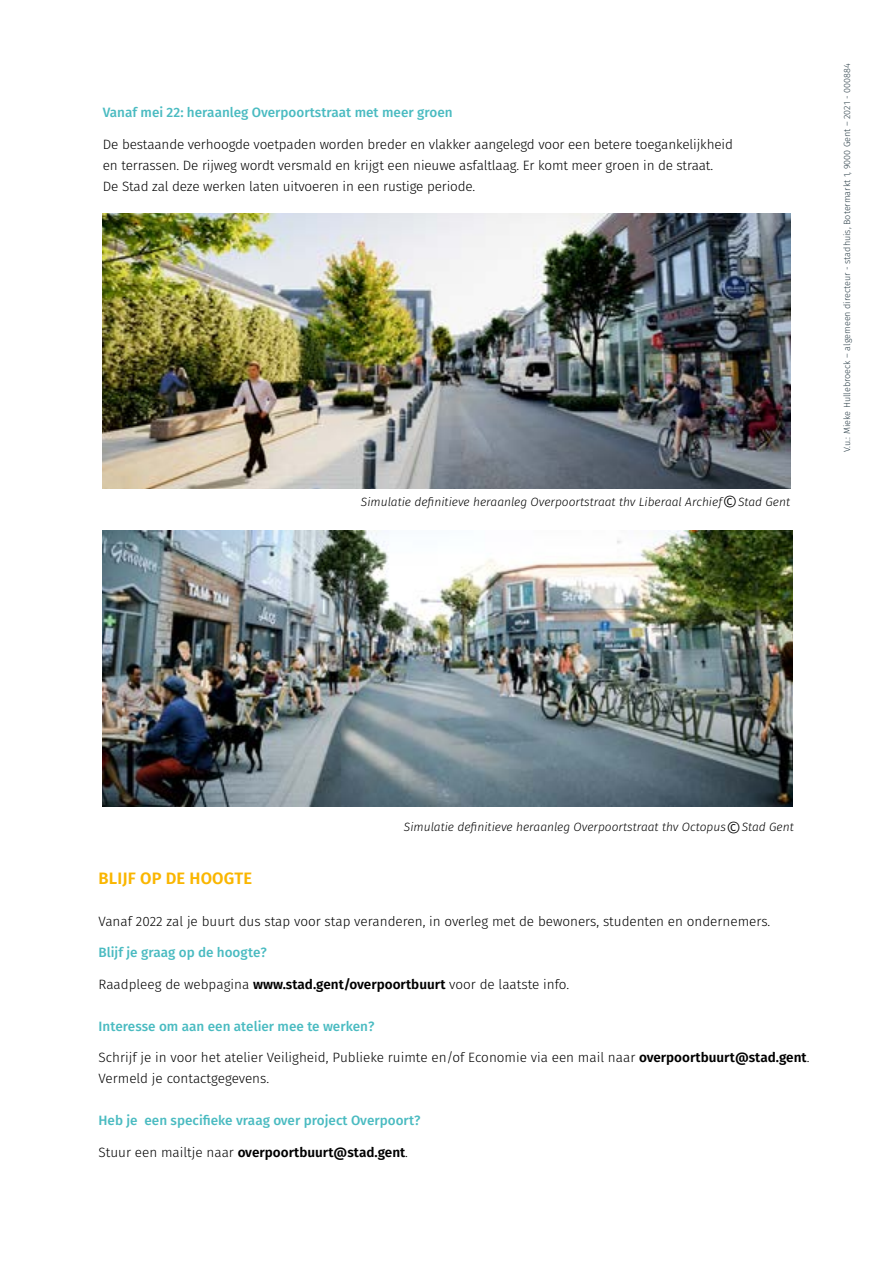
<style>
.page{position:relative;width:893px;height:1263px;background:#fff}
.page>*{position:absolute;margin:0;border:0;box-sizing:border-box;transform-origin:0 0}
.t1{font:600 16.5px "Fira Sans";letter-spacing:.01em;color:#fab600}
.t2{font:300 13.5px/21px "Fira Sans";letter-spacing:-.01em;color:#000}
.t3{font:500 13.5px "Fira Sans";color:#4abbc1}
.t4{font:600 13.5px "Fira Sans";color:#000}
.t5{font:italic 300 12px "Fira Sans";color:#000}
.t6{font:300 9px "Fira Sans";color:#2c3f48}
.s1{font-size:19.5px}
.s2{font-weight:600}
.s3{font-weight:300}
</style>
<div class="page">
<img style="left:103px;top:213px;width:687px;height:275px">
<img style="left:103px;top:531px;width:690px;height:275px">
<p class="t3" style="left:103px;top:103px;width:351px">Vanaf mei 22: heraanleg Overpoortstraat met meer groen</p>
<p class="t2" style="left:103px;top:133px;width:632px">De bestaande verhoogde voetpaden worden breder en vlakker aangelegd voor een betere toegankelijkheid en terrassen. De rijweg wordt versmald en krijgt een nieuwe asfaltlaag. Er komt meer groen in de straat.<br>De Stad zal deze werken laten uitvoeren in een rustige periode.</p>
<p class="t5" style="left:361px;top:493px;width:431px">Simulatie definitieve heraanleg Overpoortstraat thv Liberaal Archief<span class="s1">©</span>Stad Gent</p>
<p class="t6" style="left:841px;top:452px;width:390px;rotate:-90deg">V.u.: Mieke Hullebroeck – algemeen directeur - stadhuis, Botermarkt 1, 9000 Gent – 2021 - 000884</p>
<p class="t5" style="left:404px;top:818px;width:391px">Simulatie definitieve heraanleg Overpoortstraat thv Octopus<span class="s1">©</span>Stad Gent</p>
<p class="t1" style="left:99px;top:866px;width:155px">BLIJF OP DE HOOGTE</p>
<p class="t2" style="left:99px;top:910px;width:673px">Vanaf 2022 zal je buurt dus stap voor stap veranderen, in overleg met de bewoners, studenten en ondernemers.</p>
<p class="t3" style="left:99px;top:943px;width:170px">Blijf je graag op de hoogte?</p>
<p class="t2" style="left:99px;top:973px;width:472px">Raadpleeg de webpagina <span class="s2">www.stad.gent/overpoortbuurt</span> voor de laatste info.</p>
<p class="t3" style="left:99px;top:1016px;width:277px">Interesse om aan een atelier mee te werken?</p>
<p class="t2" style="left:99px;top:1047px;width:712px">Schrijf je in voor het atelier Veiligheid, Publieke ruimte en/of Economie via een mail naar <span class="s2">overpoortbuurt@stad.gent</span>.<br>Vermeld je contactgegevens.</p>
<p class="t3" style="left:99px;top:1111px;width:323px">Heb je een specifieke vraag over project Overpoort?</p>
<p class="t4" style="left:99px;top:1142px;width:311px"><span class="s3">Stuur een mailtje naar</span> overpoortbuurt@stad.gent<span class="s3">.</span></p>
</div>
